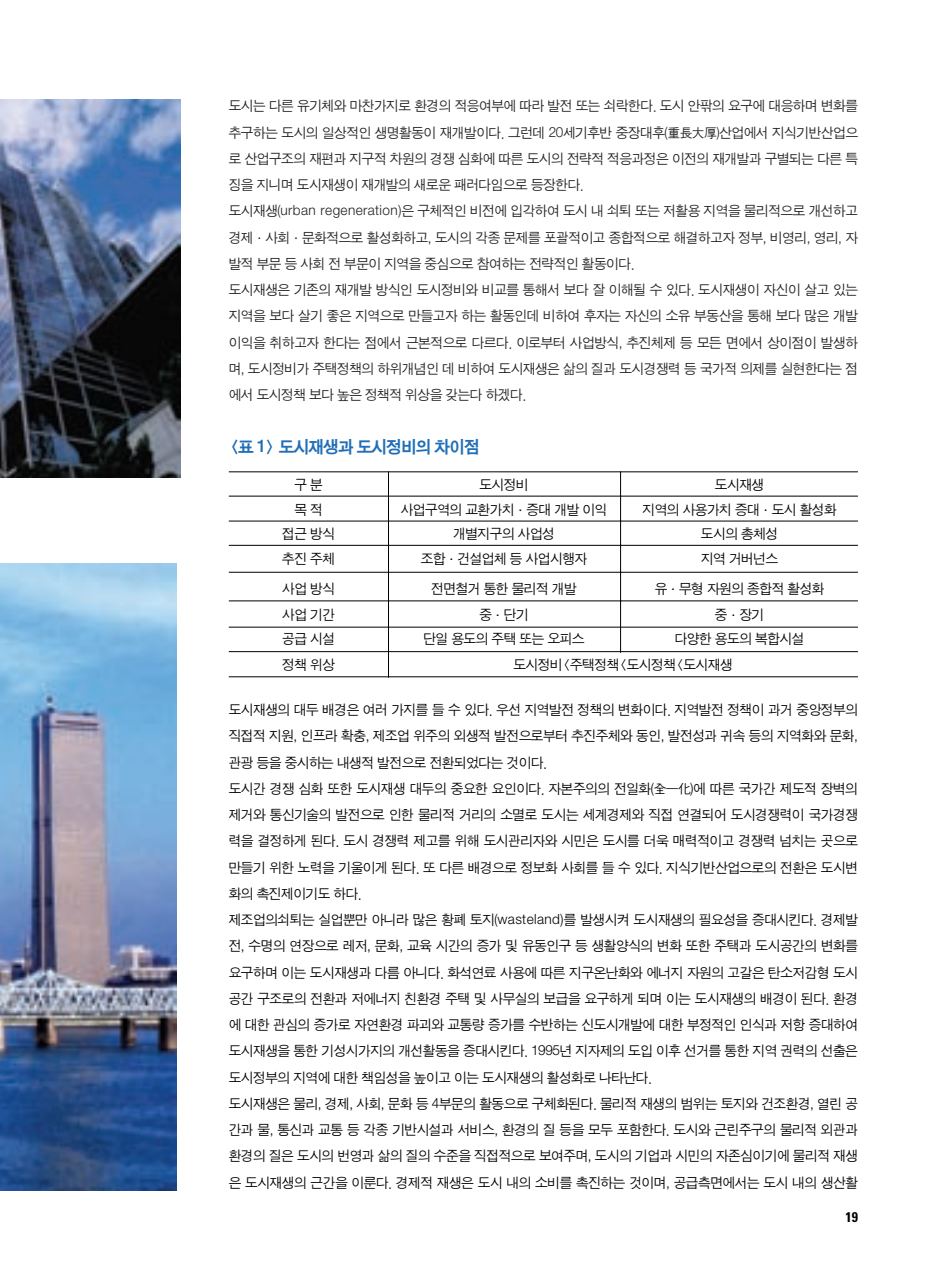
<style>
.page{position:relative;width:931px;height:1274px;background:#fff}
.page>*{position:absolute;margin:0;border:0;box-sizing:border-box;transform-origin:0 0}
.t1{font:17.5px "Sand Kg";letter-spacing:-.055em;color:#206eb7}
.t2{font:14px/26.2px "Sand Jg";letter-spacing:-.025em;color:#000}
.t3{font:14px/26.2px "Sand Jg";letter-spacing:-.025em;color:#231f20}
.t4{font:700 condensed 14px "Univers";color:#000}
</style>
<div class="page">
<img style="left:0;top:564px;width:176px;height:627px">
<hr style="left:229px;top:471px;width:629px;height:1px;background:#000">
<hr style="left:388px;top:472px;width:1px;height:206px;background:#000">
<hr style="left:620px;top:472px;width:1px;height:181px;background:#000">
<hr style="left:229px;top:496px;width:629px;height:1px;background:#000">
<hr style="left:229px;top:521px;width:629px;height:1px;background:#000">
<hr style="left:229px;top:545px;width:629px;height:1px;background:#000">
<hr style="left:229px;top:572px;width:629px;height:1px;background:#000">
<hr style="left:229px;top:600px;width:629px;height:1px;background:#000">
<hr style="left:229px;top:627px;width:629px;height:1px;background:#000">
<hr style="left:229px;top:651px;width:629px;height:1px;background:#000">
<hr style="left:229px;top:676px;width:629px;height:1px;background:#000">
<img style="left:0;top:99px;width:181px;height:378px">
<p class="t3" style="left:229px;top:94px;width:631px">도시는 다른 유기체와 마찬가지로 환경의 적응여부에 따라 발전 또는 쇠락한다. 도시 안팎의 요구에 대응하며 변화를 추구하는 도시의 일상적인 생명활동이 재개발이다. 그런데 20세기후반 중장대후(重長大厚)산업에서 지식기반산업으 로 산업구조의 재편과 지구적 차원의 경쟁 심화에 따른 도시의 전략적 적응과정은 이전의 재개발과 구별되는 다른 특 징을 지니며 도시재생이 재개발의 새로운 패러다임으로 등장한다.<br>도시재생(urban regeneration)은 구체적인 비전에 입각하여 도시 내 쇠퇴 또는 저활용 지역을 물리적으로 개선하고 경제·사회·문화적으로 활성화하고, 도시의 각종 문제를 포괄적이고 종합적으로 해결하고자 정부, 비영리, 영리, 자 발적 부문 등 사회 전 부문이 지역을 중심으로 참여하는 전략적인 활동이다.<br>도시재생은 기존의 재개발 방식인 도시정비와 비교를 통해서 보다 잘 이해될 수 있다. 도시재생이 자신이 살고 있는 지역을 보다 살기 좋은 지역으로 만들고자 하는 활동인데 비하여 후자는 자신의 소유 부동산을 통해 보다 많은 개발 이익을 취하고자 한다는 점에서 근본적으로 다르다. 이로부터 사업방식, 추진체제 등 모든 면에서 상이점이 발생하 며, 도시정비가 주택정책의 하위개념인 데 비하여 도시재생은 삶의 질과 도시경쟁력 등 국가적 의제를 실현한다는 점 에서 도시정책 보다 높은 정책적 위상을 갖는다 하겠다.</p>
<p class="t1" style="left:229px;top:438px;width:253px">&lt;표 1&gt; 도시재생과 도시정비의 차이점</p>
<p class="t2" style="left:294px;top:472px;width:30px">구분</p>
<p class="t2" style="left:479px;top:472px;width:51px">도시정비</p>
<p class="t2" style="left:715px;top:472px;width:51px">도시재생</p>
<p class="t2" style="left:294px;top:498px;width:30px">목적</p>
<p class="t2" style="left:401px;top:498px;width:208px">사업구역의 교환가치·증대 개발 이익</p>
<p class="t2" style="left:642px;top:498px;width:196px">지역의 사용가치 증대·도시 활성화</p>
<p class="t2" style="left:282px;top:522px;width:54px">접근 방식</p>
<p class="t2" style="left:453px;top:522px;width:103px">개별지구의 사업성</p>
<p class="t2" style="left:701px;top:522px;width:79px">도시의 총체성</p>
<p class="t2" style="left:282px;top:547px;width:54px">추진 주체</p>
<p class="t2" style="left:421px;top:547px;width:168px">조합·건설업체 등 사업시행자</p>
<p class="t2" style="left:701px;top:547px;width:79px">지역 거버넌스</p>
<p class="t2" style="left:282px;top:576px;width:54px">사업 방식</p>
<p class="t2" style="left:431px;top:576px;width:147px">전면철거 통한 물리적 개발</p>
<p class="t2" style="left:655px;top:576px;width:171px">유·무형 자원의 종합적 활성화</p>
<p class="t2" style="left:282px;top:603px;width:54px">사업 기간</p>
<p class="t2" style="left:479px;top:603px;width:51px">중·단기</p>
<p class="t2" style="left:715px;top:603px;width:51px">중·장기</p>
<p class="t2" style="left:282px;top:627px;width:54px">공급 시설</p>
<p class="t2" style="left:423px;top:627px;width:163px">단일 용도의 주택 또는 오피스</p>
<p class="t2" style="left:675px;top:627px;width:131px">다양한 용도의 복합시설</p>
<p class="t2" style="left:282px;top:652px;width:54px">정책 위상</p>
<p class="t2" style="left:513px;top:652px;width:221px">도시정비&lt;주택정책&lt;도시정책&lt;도시재생</p>
<p class="t2" style="left:229px;top:698px;width:631px">도시재생의 대두 배경은 여러 가지를 들 수 있다. 우선 지역발전 정책의 변화이다. 지역발전 정책이 과거 중앙정부의 직접적 지원, 인프라 확충, 제조업 위주의 외생적 발전으로부터 추진주체와 동인, 발전성과 귀속 등의 지역화와 문화, 관광 등을 중시하는 내생적 발전으로 전환되었다는 것이다.<br>도시간 경쟁 심화 또한 도시재생 대두의 중요한 요인이다. 자본주의의 전일화(全一化)에 따른 국가간 제도적 장벽의 제거와 통신기술의 발전으로 인한 물리적 거리의 소멸로 도시는 세계경제와 직접 연결되어 도시경쟁력이 국가경쟁 력을 결정하게 된다. 도시 경쟁력 제고를 위해 도시관리자와 시민은 도시를 더욱 매력적이고 경쟁력 넘치는 곳으로 만들기 위한 노력을 기울이게 된다. 또 다른 배경으로 정보화 사회를 들 수 있다. 지식기반산업으로의 전환은 도시변 화의 촉진제이기도 하다.<br>제조업의쇠퇴는 실업뿐만 아니라 많은 황폐 토지(wasteland)를 발생시켜 도시재생의 필요성을 증대시킨다. 경제발 전, 수명의 연장으로 레저, 문화, 교육 시간의 증가 및 유동인구 등 생활양식의 변화 또한 주택과 도시공간의 변화를 요구하며 이는 도시재생과 다름 아니다. 화석연료 사용에 따른 지구온난화와 에너지 자원의 고갈은 탄소저감형 도시 공간 구조로의 전환과 저에너지 친환경 주택 및 사무실의 보급을 요구하게 되며 이는 도시재생의 배경이 된다. 환경 에 대한 관심의 증가로 자연환경 파괴와 교통량 증가를 수반하는 신도시개발에 대한 부정적인 인식과 저항 증대하여 도시재생을 통한 기성시가지의 개선활동을 증대시킨다. 1995년 지자제의 도입 이후 선거를 통한 지역 권력의 선출은 도시정부의 지역에 대한 책임성을 높이고 이는 도시재생의 활성화로 나타난다.<br>도시재생은 물리, 경제, 사회, 문화 등 4부문의 활동으로 구체화된다. 물리적 재생의 범위는 토지와 건조환경, 열린 공 간과 물, 통신과 교통 등 각종 기반시설과 서비스, 환경의 질 등을 모두 포함한다. 도시와 근린주구의 물리적 외관과 환경의 질은 도시의 번영과 삶의 질의 수준을 직접적으로 보여주며, 도시의 기업과 시민의 자존심이기에 물리적 재생 은 도시재생의 근간을 이룬다. 경제적 재생은 도시 내의 소비를 촉진하는 것이며, 공급측면에서는 도시 내의 생산활</p>
<p class="t4" style="left:846px;top:1212px;width:14px">19</p>
</div>
